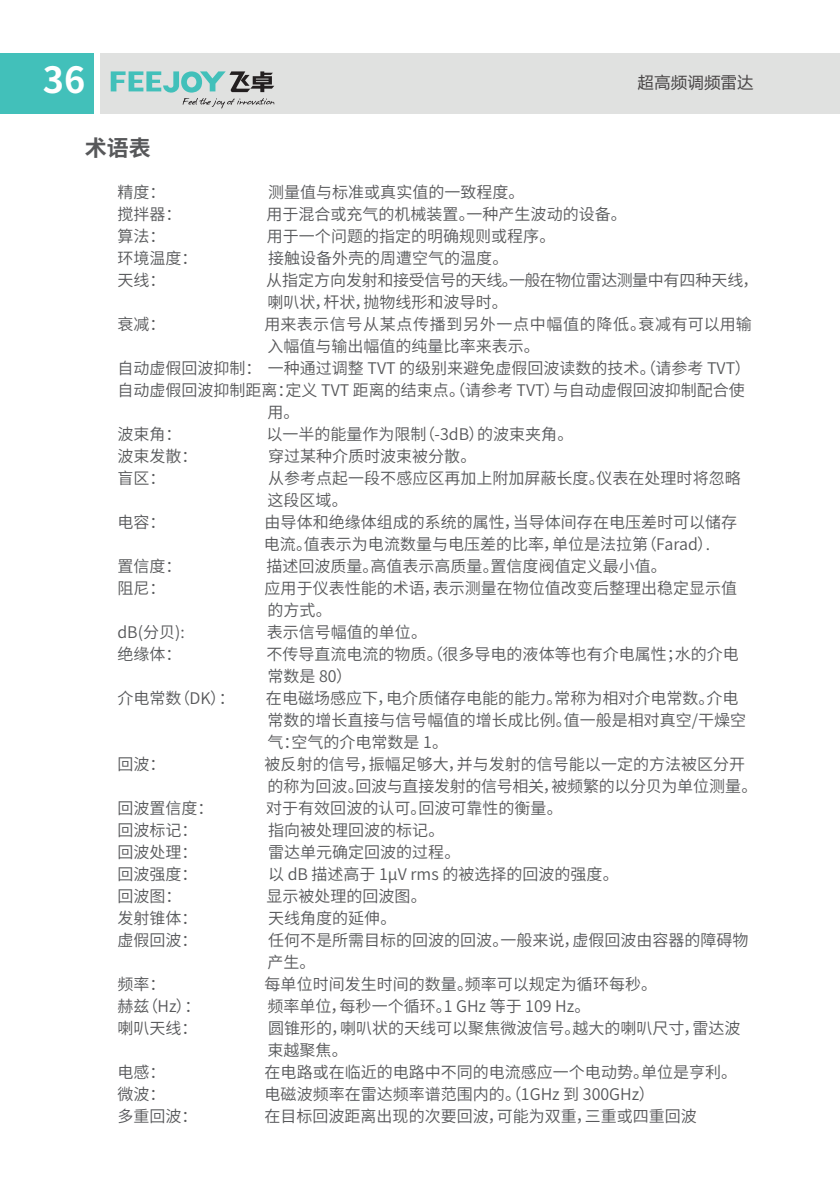
<style>
.page{position:relative;width:840px;height:1191px;background:#fff}
.page>*{position:absolute;margin:0;border:0;box-sizing:border-box;transform-origin:0 0}
.t1{font:700 36px "Source Han Sans CN";color:#fff}
.t2{font:700 22px "Source Han Sans CN";color:#57585a}
.t3{font:16px/22px "Source Han Sans CN";color:#57585a}
.t4{font:16px/22px "Source Han Sans CN";letter-spacing:-.02em;color:#57585a}
.t5{font:16px "Source Han Sans CN";letter-spacing:.04em;color:#57585a}
.t6{font:16px "Microsoft Ya Hei";letter-spacing:.04em;color:#231f20}
</style>
<div class="page">
<div style="left:0;top:54px;width:93px;height:60px;background:#42c0ba"></div>
<div style="left:100px;top:54px;width:739px;height:60px;background:#e0e1e0"></div>
<svg style="left:111px;top:71px;width:163px;height:37px"></svg>
<h1 class="t1" style="left:43px;top:59px;width:44px">36</h1>
<p class="t6" style="left:637px;top:72px;width:117px">超高频调频雷达</p>
<h2 class="t2" style="left:85px;top:135px;width:67px">术语表</h2>
<p class="t3" style="left:117px;top:181px;width:49px">精度：</p>
<p class="t3" style="left:268px;top:181px;width:258px">测量值与标准或真实值的一致程度。</p>
<p class="t3" style="left:117px;top:203px;width:65px">搅拌器：</p>
<p class="t3" style="left:266px;top:203px;width:362px">用于混合或充气的机械装置。一种产生波动的设备。</p>
<p class="t3" style="left:117px;top:225px;width:49px">算法：</p>
<p class="t3" style="left:267px;top:225px;width:290px">用于一个问题的指定的明确规则或程序。</p>
<p class="t3" style="left:117px;top:247px;width:81px">环境温度：</p>
<p class="t3" style="left:268px;top:247px;width:242px">接触设备外壳的周遭空气的温度。</p>
<p class="t3" style="left:117px;top:269px;width:49px">天线：</p>
<p class="t4" style="left:266px;top:269px;width:493px">从指定方向发射和接受信号的天线。一般在物位雷达测量中有四种天线，喇叭状，杆状，抛物线形和波导时。</p>
<p class="t3" style="left:117px;top:313px;width:49px">衰减：</p>
<p class="t5" style="left:264px;top:315px;width:488px">用来表示信号从某点传播到另外一点中幅值的降低。衰减有可以用输</p>
<p class="t3" style="left:267px;top:335px;width:274px">入幅值与输出幅值的纯量比率来表示。</p>
<p class="t3" style="left:117px;top:357px;width:634px">自动虚假回波抑制： 一种通过调整 TVT 的级别来避免虚假回波读数的技术。（请参考 TVT）</p>
<p class="t3" style="left:117px;top:379px;width:628px">自动虚假回波抑制距离：定义 TVT 距离的结束点。（请参考 TVT）与自动虚假回波抑制配合使</p>
<p class="t3" style="left:267px;top:401px;width:34px">用。</p>
<p class="t3" style="left:117px;top:423px;width:65px">波束角：</p>
<p class="t3" style="left:266px;top:423px;width:308px">以一半的能量作为限制（-3dB）的波束夹角。</p>
<p class="t3" style="left:117px;top:445px;width:81px">波束发散：</p>
<p class="t3" style="left:268px;top:445px;width:210px">穿过某种介质时波束被分散。</p>
<p class="t3" style="left:117px;top:467px;width:49px">盲区：</p>
<p class="t3" style="left:267px;top:467px;width:474px">从参考点起一段不感应区再加上附加屏蔽长度。仪表在处理时将忽略这段区域。</p>
<p class="t3" style="left:117px;top:511px;width:49px">电容：</p>
<p class="t3" style="left:264px;top:511px;width:474px">由导体和绝缘体组成的系统的属性，当导体间存在电压差时可以储存电流。值表示为电流数量与电压差的比率，单位是法拉第（Farad）.</p>
<p class="t3" style="left:117px;top:555px;width:65px">置信度：</p>
<p class="t3" style="left:266px;top:555px;width:402px">描述回波质量。高值表示高质量。置信度阀值定义最小值。</p>
<p class="t3" style="left:117px;top:577px;width:49px">阻尼：</p>
<p class="t3" style="left:264px;top:577px;width:473px">应用于仪表性能的术语，表示测量在物位值改变后整理出稳定显示值的方式。</p>
<p class="t3" style="left:117px;top:621px;width:69px">dB(分贝):</p>
<p class="t3" style="left:267px;top:621px;width:162px">表示信号幅值的单位。</p>
<p class="t3" style="left:117px;top:643px;width:65px">绝缘体：</p>
<p class="t3" style="left:266px;top:643px;width:473px">不传导直流电流的物质。（很多导电的液体等也有介电属性；水的介电常数是 80）</p>
<p class="t3" style="left:117px;top:687px;width:119px">介电常数（DK）：</p>
<p class="t3" style="left:266px;top:687px;width:481px">在电磁场感应下，电介质储存电能的能力。常称为相对介电常数。介电常数的增长直接与信号幅值的增长成比例。值一般是相对真空/干燥空气：空气的介电常数是 1。</p>
<p class="t3" style="left:117px;top:753px;width:49px">回波：</p>
<p class="t3" style="left:264px;top:753px;width:494px">被反射的信号，振幅足够大，并与发射的信号能以一定的方法被区分开的称为回波。回波与直接发射的信号相关，被频繁的以分贝为单位测量。</p>
<p class="t3" style="left:117px;top:797px;width:97px">回波置信度：</p>
<p class="t3" style="left:266px;top:797px;width:298px">对于有效回波的认可。回波可靠性的衡量。</p>
<p class="t3" style="left:117px;top:819px;width:81px">回波标记：</p>
<p class="t3" style="left:268px;top:819px;width:178px">指向被处理回波的标记。</p>
<p class="t3" style="left:117px;top:841px;width:81px">回波处理：</p>
<p class="t3" style="left:268px;top:841px;width:194px">雷达单元确定回波的过程。</p>
<p class="t3" style="left:117px;top:863px;width:81px">回波强度：</p>
<p class="t3" style="left:268px;top:863px;width:352px">以 dB 描述高于 1μV rms 的被选择的回波的强度。</p>
<p class="t3" style="left:117px;top:885px;width:65px">回波图：</p>
<p class="t3" style="left:266px;top:885px;width:162px">显示被处理的回波图。</p>
<p class="t3" style="left:117px;top:907px;width:81px">发射锥体：</p>
<p class="t3" style="left:268px;top:907px;width:130px">天线角度的延伸。</p>
<p class="t3" style="left:117px;top:929px;width:81px">虚假回波：</p>
<p class="t3" style="left:267px;top:929px;width:482px">任何不是所需目标的回波的回波。一般来说，虚假回波由容器的障碍物产生。</p>
<p class="t3" style="left:117px;top:973px;width:49px">频率：</p>
<p class="t3" style="left:264px;top:973px;width:394px">每单位时间发生时间的数量。频率可以规定为循环每秒。</p>
<p class="t3" style="left:117px;top:995px;width:85px">赫兹（Hz）：</p>
<p class="t3" style="left:267px;top:995px;width:324px">频率单位，每秒一个循环。1 GHz 等于 109 Hz。</p>
<p class="t3" style="left:117px;top:1017px;width:81px">喇叭天线：</p>
<p class="t3" style="left:267px;top:1017px;width:474px">圆锥形的，喇叭状的天线可以聚焦微波信号。越大的喇叭尺寸，雷达波束越聚焦。</p>
<p class="t3" style="left:117px;top:1061px;width:49px">电感：</p>
<p class="t3" style="left:264px;top:1061px;width:474px">在电路或在临近的电路中不同的电流感应一个电动势。单位是亨利。</p>
<p class="t3" style="left:117px;top:1083px;width:49px">微波：</p>
<p class="t3" style="left:264px;top:1083px;width:391px">电磁波频率在雷达频率谱范围内的。（1GHz 到 300GHz）</p>
<p class="t3" style="left:117px;top:1105px;width:81px">多重回波：</p>
<p class="t3" style="left:264px;top:1105px;width:433px">在目标回波距离出现的次要回波，可能为双重，三重或四重回波</p>
</div>
